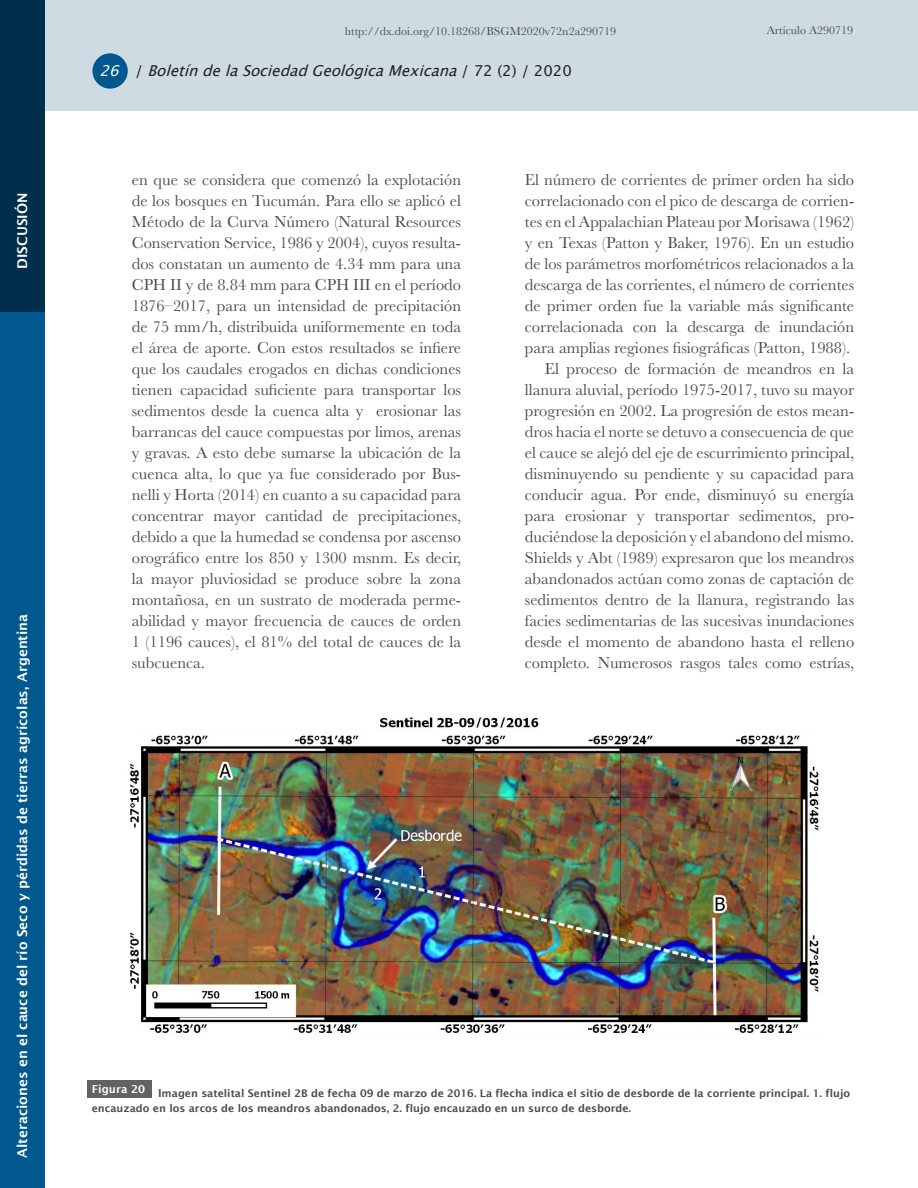
<style>
.page{position:relative;width:918px;height:1188px;background:#fff}
.page>*{position:absolute;margin:0;border:0;box-sizing:border-box;transform-origin:0 0}
.Indented-text{font:16.5px/21px "Baskerville";color:#4b4c4d;text-align:justify}
.t1{font:italic 15px "Lucida Grande";color:#231f20}
.Section{font:600 13.5px "Lucida Sans";color:#fff}
.t2{font:12px "Baskerville";color:#4b4c4d}
.Figure_foot_number{font:600 10.95px "Lucida Sans";color:#fff}
.Figure_foot{font:600 10.5px/15px "Lucida Sans";color:#4b4c4d}
.s1{color:#fff}
.s2{font-style:normal}
.s3{font-size:10.95px}
</style>
<div class="page">
<div style="left:0;top:311px;width:44px;height:877px;background:#01588e"></div>
<div style="left:45px;top:0;width:873px;height:111px;background:#cfdbe2"></div>
<div style="left:92px;top:53px;width:36px;height:36px;background:#01588e;border-radius:50%"></div>
<div style="left:0;top:0;width:44px;height:311px;background:#012e4b"></div>
<div style="left:88px;top:1081px;width:64px;height:17px;background:#636366"></div>
<img style="left:130px;top:717px;width:689px;height:316px">
<p class="Section" style="left:15px;top:269px;width:78px;rotate:-90deg">DISCUSIÓN</p>
<p class="Section" style="left:15px;top:1158px;width:546px;rotate:-90deg">Alteraciones en el cauce del río Seco y pérdidas de tierras agrícolas, Argentina</p>
<p class="t2" style="left:345px;top:23px;width:273px">http://dx.doi.org/10.18268/BSGM2020v72n2a290719</p>
<p class="t2" style="left:767px;top:23px;width:88px">Artículo A290719</p>
<p class="t1" style="left:100px;top:62px;width:474px"><span class="s1">26</span> <span class="s2">/</span> BoletíndelaSociedadGeológicaMexicana<span class="s2">/ 7 2 ( 2 ) / 2 0 2 0</span></p>
<p class="Indented-text" style="left:132px;top:169px;width:331px">en que se considera que comenzó la explotación de los bosques en Tucumán. Para ello se aplicó el Método de la Curva Número (Natural Resources Conservation Service, 1986 y 2004), cuyos resulta&shy;dos constatan un aumento de 4.34 mm para una CPH II y de 8.84 mm para CPH III en el período 1876–2017, para un intensidad de precipitación de 75 mm/h, distribuida uniformemente en toda el área de aporte. Con estos resultados se infiere que los caudales erogados en dichas condiciones tienen capacidad suficiente para transportar los sedimentos desde la cuenca alta y erosionar las barrancas del cauce compuestas por limos, arenas y gravas. A esto debe sumarse la ubicación de la cuenca alta, lo que ya fue considerado por Bus&shy;nelli y Horta (2014) en cuanto a su capacidad para concentrar mayor cantidad de precipitaciones, debido a que la humedad se condensa por ascenso orográfico entre los 850 y 1300 msnm. Es decir, la mayor pluviosidad se produce sobre la zona montañosa, en un sustrato de moderada perme&shy;abilidad y mayor frecuencia de cauces de orden 1 (1196 cauces), el 81% del total de cauces de la subcuenca.</p>
<p class="Indented-text" style="left:525px;top:169px;width:331px">El número de corrientes de primer orden ha sido correlacionado con el pico de descarga de corrien&shy;tes en el Appalachian Plateau por Morisawa (1962) y en Texas (Patton y Baker, 1976). En un estudio de los parámetros morfométricos relacionados a la descarga de las corrientes, el número de corrientes de primer orden fue la variable más significante correlacionada con la descarga de inundación para amplias regiones fisiográficas (Patton, 1988).</p>
<p class="Indented-text" style="left:525px;top:358px;width:331px;text-indent:20px">El proceso de formación de meandros en la llanura aluvial, período 1975-2017, tuvo su mayor progresión en 2002. La progresión de estos mean&shy;dros hacia el norte se detuvo a consecuencia de que el cauce se alejó del eje de escurrimiento principal, disminuyendo su pendiente y su capacidad para conducir agua. Por ende, disminuyó su energía para erosionar y transportar sedimentos, pro&shy;duciéndose la deposición y el abandono del mismo.<br>Shields y Abt (1989) expresaron que los meandros abandonados actúan como zonas de captación de sedimentos dentro de la llanura, registrando las facies sedimentarias de las sucesivas inundaciones desde el momento de abandono hasta el relleno completo. Numerosos rasgos tales como estrías,</p>
<p class="Figure_foot_number" style="left:92px;top:1083px;width:55px">Figura 20</p>
<p class="Figure_foot" style="left:92px;top:1085px;width:760px;text-indent:66px"><span class="s3">I</span>magen satelital Sentinel 2B de fecha 09 de marzo de 2016. La flecha indica el sitio de desborde de la corriente principal. 1. flujo encauzado en los arcos de los meandros abandonados, 2. flujo encauzado en un surco de desborde.</p>
</div>
